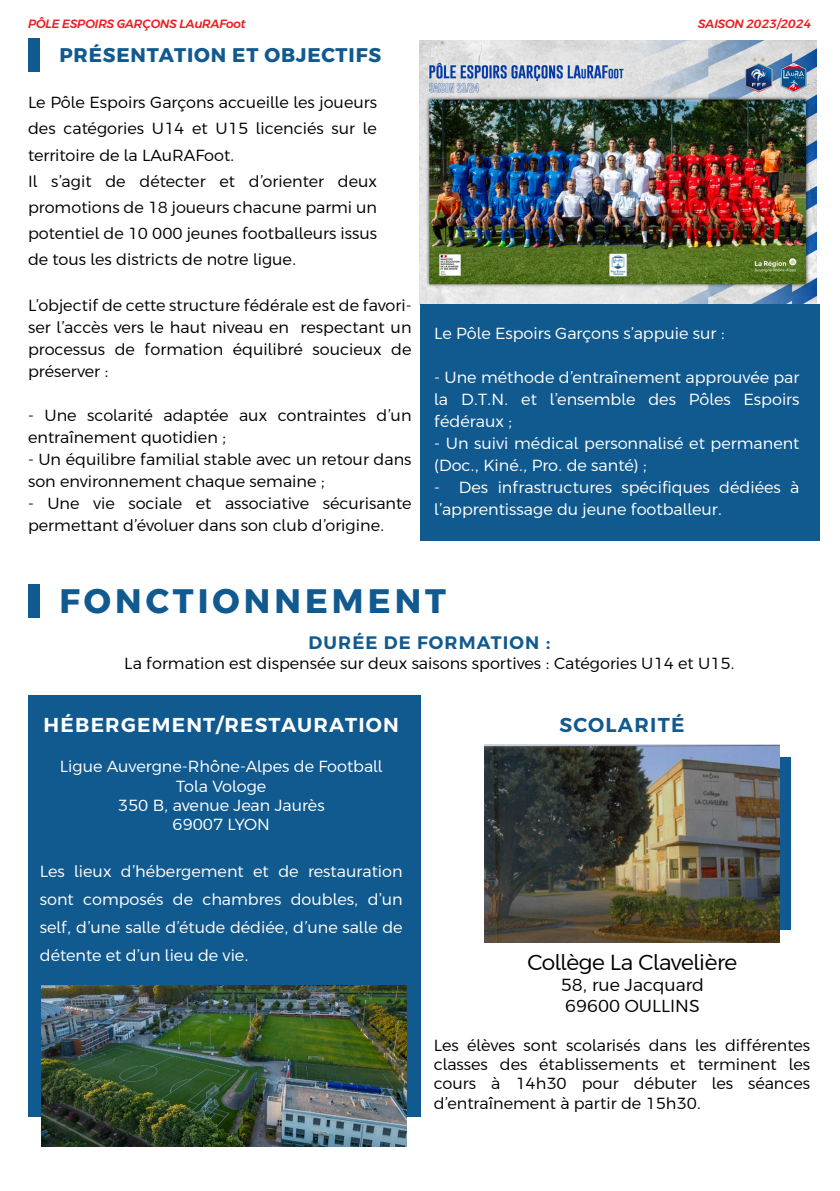
<style>
.page{position:relative;width:840px;height:1191px;background:#fff}
.page>*{position:absolute;margin:0;border:0;box-sizing:border-box;transform-origin:0 0}
.t1{font:700 33.8px "Argentum Sans";letter-spacing:.12em;color:#115a90}
.t2{font:300 21.6px "Argentum Sans";letter-spacing:-.02em;color:#000001}
.t3{font:600 20px "Argentum Sans";letter-spacing:.06em;color:#fff}
.t4{font:600 20px "Argentum Sans";letter-spacing:.06em;color:#115a90}
.t5{font:700 19.6px "Argentum Sans";letter-spacing:.04em;color:#115a90}
.t6{font:600 18px "Argentum Sans";letter-spacing:.06em;color:#115a90}
.t7{font:300 17.4px/20.8px "Argentum Sans";color:#000001}
.t8{font:300 16px/26px "Argentum Sans";color:#000001}
.t9{font:300 16px/22px "Argentum Sans";color:#fff;text-align:justify}
.t10{font:italic 12px "Argentum Sans VF";color:#ee1d23}
</style>
<div class="page">
<div style="left:28px;top:695px;width:392px;height:422px;background:#115a90"></div>
<div style="left:28px;top:584px;width:11px;height:33px;background:#115a90"></div>
<div style="left:28px;top:38px;width:11px;height:34px;background:#115a90"></div>
<img style="left:420px;top:40px;width:396px;height:264px">
<div style="left:420px;top:304px;width:398px;height:237px;background:#115a90"></div>
<img style="left:41px;top:986px;width:365px;height:160px">
<svg style="left:778px;top:757px;width:12px;height:172px;background:#1c5985"></svg>
<img style="left:484px;top:744px;width:294px;height:198px">
<p class="t10" style="left:28px;top:15px;width:219px">PÔLE ESPOIRS GARÇONS LAuRAFoot</p>
<p class="t10" style="left:698px;top:15px;width:114px">SAISON 2023/2024</p>
<p class="t5" style="left:60px;top:40px;width:323px">PRÉSENTATION ET OBJECTIFS</p>
<p class="t8" style="left:28px;top:89px;width:350px">Le Pôle Espoirs Garçons accueille les joueurs des catégories U14 et U15 licenciés sur le territoire de la LAuRAFoot.<br>Il s’agit de détecter et d’orienter deux promotions de 18 joueurs chacune parmi un potentiel de 10 000 jeunes footballeurs issus de tous les districts de notre ligue.</p>
<p class="t8" style="left:28px;top:294px;width:385px;line-height:22px;text-align:justify">L’objectif de cette structure fédérale est de favori&shy;ser l’accès vers le haut niveau en respectant un processus de formation équilibré soucieux de préserver :</p>
<p class="t8" style="left:28px;top:404px;width:385px;line-height:22px">- Une scolarité adaptée aux contraintes d’un entraînement quotidien ;</p>
<p class="t8" style="left:28px;top:448px;width:385px;line-height:22px">- Un équilibre familial stable avec un retour dans son environnement chaque semaine ;</p>
<p class="t8" style="left:28px;top:492px;width:385px;line-height:22px">- Une vie sociale et associative sécurisante permettant d’évoluer dans son club d’origine.</p>
<p class="t9" style="left:434px;top:322px;width:292px">Le Pôle Espoirs Garçons s’appuie sur :</p>
<p class="t9" style="left:434px;top:366px;width:366px">- Une méthode d’entraînement approuvée par la D.T.N. et l’ensemble des Pôles Espoirs fédéraux ;</p>
<p class="t9" style="left:434px;top:432px;width:366px">- Un suivi médical personnalisé et permanent (Doc., Kiné., Pro. de santé) ;</p>
<p class="t9" style="left:434px;top:476px;width:366px">- Des infrastructures spécifiques dédiées à l’apprentissage du jeune footballeur.</p>
<h1 class="t1" style="left:60px;top:576px;width:388px">FONCTIONNEMENT</h1>
<p class="t6" style="left:308px;top:630px;width:243px">DURÉE DE FORMATION :</p>
<p class="t8" style="left:124px;top:649px;width:611px">La formation est dispensée sur deux saisons sportives : Catégories U14 et U15.</p>
<p class="t3" style="left:44px;top:710px;width:356px">HÉBERGEMENT/RESTAURATION</p>
<p class="t9" style="left:60px;top:756px;width:324px;line-height:19.2px;text-align:center">Ligue Auvergne-Rhône-Alpes de Football<br>Tola Vologe<br>350 B, avenue Jean Jaurès<br>69007 LYON</p>
<p class="t9" style="left:40px;top:856px;width:364px;line-height:28px">Les lieux d’hébergement et de restauration sont composés de chambres doubles, d’un self, d’une salle d’étude dédiée, d’une salle de détente et d’un lieu de vie.</p>
<p class="t4" style="left:559px;top:710px;width:126px">SCOLARITÉ</p>
<h2 class="t2" style="left:527px;top:947px;width:211px">Collège La Clavelière</h2>
<p class="t7" style="left:560px;top:973px;width:145px">58, rue Jacquard<br>69600 OULLINS</p>
<p class="t8" style="left:433px;top:1034px;width:377px;line-height:19.2px;text-align:justify">Les élèves sont scolarisés dans les différentes classes des établissements et terminent les cours à 14h30 pour débuter les séances d’entraînement à partir de 15h30.</p>
</div>
